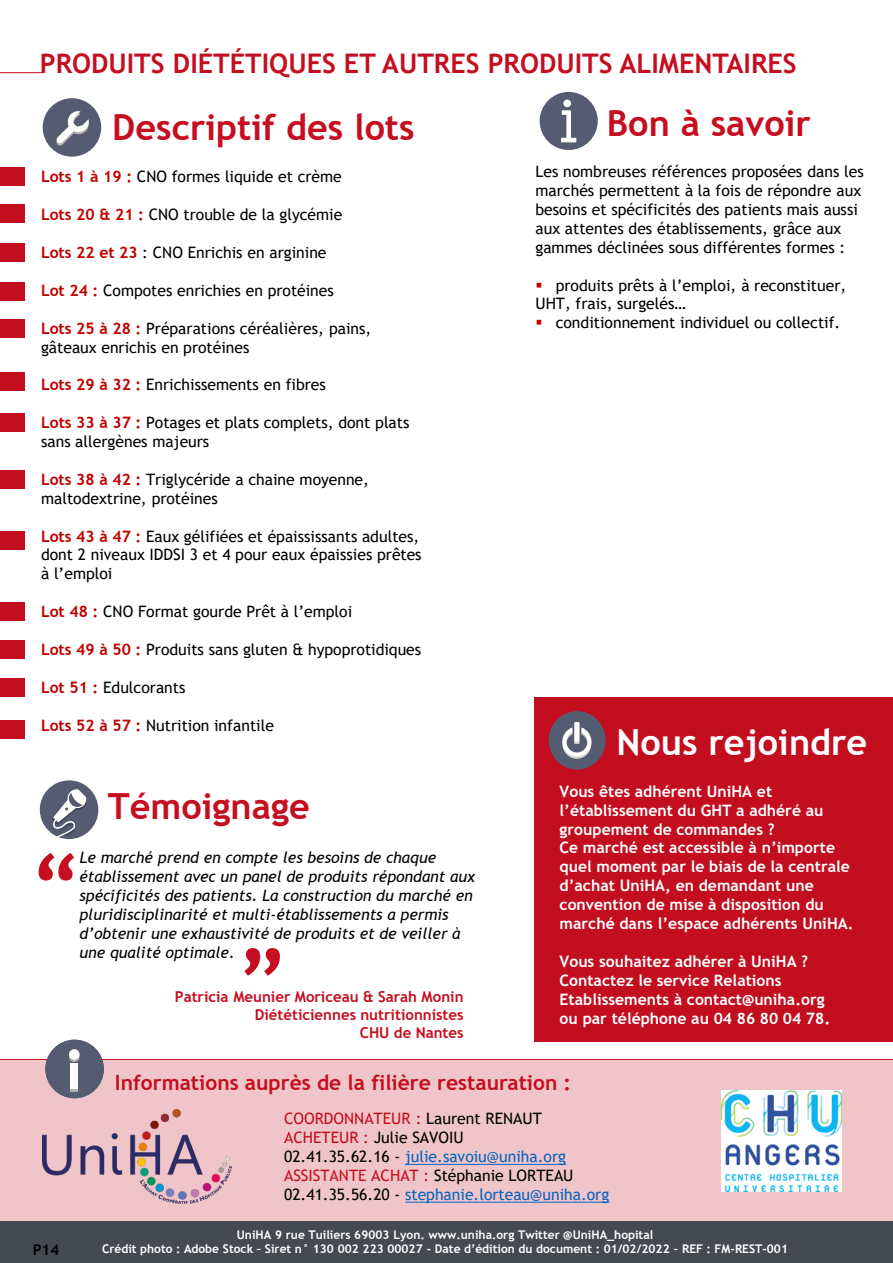
<style>
.page{position:relative;width:893px;height:1263px;background:#fff}
.page>*{position:absolute;margin:0;border:0;box-sizing:border-box;transform-origin:0 0}
.t1{font:700 88.05px "Trebuchet MS";color:#c50e1f}
.t2{font:700 36px "Trebuchet MS";color:#c50e1f}
.t3{font:700 36px "Trebuchet MS";color:#fff}
.t4{font:700 27px "Trebuchet MS";color:#c50e1f}
.t5{font:700 21px "Trebuchet MS";color:#c50e1f}
.t6{font:15.75px/18.9px "Trebuchet MS";color:#000}
.t7{font:700 15.75px/18.9px "Trebuchet MS";color:#fff}
.t8{font:italic 15.75px/18.9px "Trebuchet MS";color:#000}
.t9{font:700 15px/18px "Trebuchet MS";color:#c50e1f;text-align:right}
.t10{font:700 15px "Trebuchet MS";color:#000}
.t11{font:700 12px/14.4px "Trebuchet MS";color:#fff;text-align:center}
.s1{font-weight:700;color:#c00000}
.s2{color:#c00000}
.s3{font-size:16.5px}
.s4{color:#c50e1f}
.s5{color:#0563c1}
</style>
<div class="page">
<div style="left:0;top:1061px;width:893px;height:167px;background:#f0c5c9"></div>
<div style="left:0;top:1221px;width:893px;height:41px;background:#454a50"></div>
<hr style="left:0;top:1059px;width:893px;height:1px;background:#c50e1f">
<hr style="left:0;top:72px;width:43px;height:1px;background:#c50e1f">
<div style="left:40px;top:780px;width:58px;height:59px;background:#555c72;border-radius:50%"></div>
<svg style="left:52px;top:789px;width:35px;height:49px"></svg>
<div style="left:43px;top:98px;width:58px;height:59px;background:#555c72;border-radius:50%"></div>
<svg style="left:56px;top:111px;width:33px;height:35px"></svg>
<div style="left:45px;top:1040px;width:59px;height:58px;background:#555c72;border-radius:50%"></div>
<div style="left:71px;top:1066px;width:7px;height:25px;background:#b3b2b2"></div>
<svg style="left:69px;top:1051px;width:11px;height:11px"></svg>
<div style="left:71px;top:1063px;width:7px;height:26px;background:#fff"></div>
<div style="left:69px;top:1049px;width:11px;height:11px;background:#fff;border-radius:50%"></div>
<div style="left:535px;top:697px;width:358px;height:344px;background:#c20e1f"></div>
<div style="left:549px;top:711px;width:57px;height:59px;background:#555c72;border-radius:50%"></div>
<svg style="left:562px;top:722px;width:29px;height:37px"></svg>
<svg style="left:405px;top:1164px;width:161px;height:1px"></svg>
<svg style="left:405px;top:1202px;width:204px;height:1px"></svg>
<img style="left:721px;top:1090px;width:120px;height:101px">
<img style="left:43px;top:1109px;width:189px;height:95px">
<div style="left:0;top:168px;width:25px;height:18px;background:#c20e1f"></div>
<div style="left:0;top:205px;width:25px;height:18px;background:#c20e1f"></div>
<div style="left:0;top:243px;width:25px;height:18px;background:#c20e1f"></div>
<div style="left:0;top:282px;width:25px;height:18px;background:#c20e1f"></div>
<div style="left:0;top:319px;width:25px;height:19px;background:#c20e1f"></div>
<div style="left:0;top:373px;width:25px;height:18px;background:#c20e1f"></div>
<div style="left:0;top:413px;width:25px;height:19px;background:#c20e1f"></div>
<div style="left:0;top:471px;width:25px;height:18px;background:#c20e1f"></div>
<div style="left:0;top:531px;width:25px;height:18px;background:#c20e1f"></div>
<div style="left:0;top:603px;width:25px;height:18px;background:#c20e1f"></div>
<div style="left:0;top:640px;width:25px;height:18px;background:#c20e1f"></div>
<div style="left:0;top:679px;width:25px;height:18px;background:#c20e1f"></div>
<div style="left:0;top:720px;width:25px;height:18px;background:#c20e1f"></div>
<svg style="left:540px;top:92px;width:58px;height:58px"></svg>
<h3 class="t4" style="left:40px;top:46px;width:758px">PRODUITS DIÉTÉTIQUES ET AUTRES PRODUITS ALIMENTAIRES</h3>
<h2 class="t2" style="left:112px;top:104px;width:304px">Descriptif des lots</h2>
<p class="t6" style="left:41px;top:167px;width:302px"><span class="s1">Lots 1 à 19 :</span> CNO formes liquide et crème</p>
<p class="t6" style="left:41px;top:205px;width:303px"><span class="s1">Lots 20 &amp; 21 :</span> CNO trouble de la glycémie</p>
<p class="t6" style="left:41px;top:243px;width:287px"><span class="s1">Lots 22 et 23</span> : CNO Enrichis en arginine</p>
<p class="t6" style="left:41px;top:281px;width:294px"><span class="s1">Lot 24 :</span> Compotes enrichies en protéines</p>
<p class="t6" style="left:41px;top:318px;width:332px"><span class="s1">Lots 25 à 28 :</span> Préparations céréalières, pains, gâteaux enrichis en protéines</p>
<p class="t6" style="left:41px;top:375px;width:286px"><span class="s1">Lots 29 à 32 :</span> Enrichissements en fibres</p>
<p class="t6" style="left:41px;top:413px;width:370px"><span class="s1">Lots 33 à 37 :</span> Potages et plats complets, dont plats sans allergènes majeurs</p>
<p class="t6" style="left:41px;top:470px;width:329px"><span class="s1">Lots 38 à 42 :</span> Triglycéride a chaine moyenne, maltodextrine, protéines</p>
<p class="t6" style="left:41px;top:526px;width:382px"><span class="s1">Lots 43 à 47 :</span> Eaux gélifiées et épaississants adultes, dont 2 niveaux IDDSI 3 et 4 pour eaux épaissies prêtes à l’emploi</p>
<p class="t6" style="left:41px;top:602px;width:313px"><span class="s1">Lot 48 :</span> CNO Format gourde Prêt à l’emploi</p>
<p class="t6" style="left:41px;top:640px;width:382px"><span class="s1">Lots 49 à 50 :</span> Produits sans gluten &amp; hypoprotidiques</p>
<p class="t6" style="left:41px;top:678px;width:146px"><span class="s1">Lot 51 :</span> Edulcorants</p>
<p class="t6" style="left:41px;top:715px;width:234px"><span class="s1">Lots 52 à 57 :</span> Nutrition infantile</p>
<h2 class="t2" style="left:108px;top:783px;width:203px">Témoignage</h2>
<p class="t8" style="left:80px;top:848px;width:397px">Le marché prend en compte les besoins de chaque établissement avec un panel de produits répondant aux spécificités des patients. La construction du marché en pluridisciplinarité et multi-établissements a permis d’obtenir une exhaustivité de produits et de veiller à une qualité optimale.</p>
<h1 class="t1" style="left:30px;top:831px;width:53px">“</h1>
<h1 class="t1" style="left:237px;top:927px;width:53px">”</h1>
<p class="t9" style="left:255px;top:1005px;width:210px">Diététiciennes nutritionnistes<br>CHU de Nantes</p>
<p class="t9" style="left:175px;top:987px;width:290px">Patricia Meunier Moriceau &amp; Sarah Monin</p>
<h2 class="t2" style="left:607px;top:101px;width:205px">Bon à savoir</h2>
<p class="t6" style="left:535px;top:162px;width:330px">Les nombreuses références proposées dans les marchés permettent à la fois de répondre aux besoins et spécificités des patients mais aussi aux attentes des établissements, grâce aux gammes déclinées sous différentes formes :</p>
<p class="t6" style="left:535px;top:275px;width:312px"><span class="s2">▪</span> produits prêts à l’emploi, à reconstituer,<br>UHT, frais, surgelés…</p>
<p class="t6" style="left:535px;top:313px;width:306px"><span class="s2">▪</span> conditionnement individuel ou collectif.</p>
<h2 class="t3" style="left:617px;top:720px;width:252px">Nous rejoindre</h2>
<p class="t7" style="left:560px;top:782px;width:295px">Vous êtes adhérent UniHA et l’établissement du GHT a adhéré au groupement de commandes ?<br>Ce marché est accessible à n’importe quel moment par le biais de la centrale d’achat UniHA, en demandant une convention de mise à disposition du marché dans l’espace adhérents UniHA.</p>
<p class="t7" style="left:560px;top:952px;width:273px">Vous souhaitez adhérer à UniHA ?<br>Contactez le service Relations Etablissements à contact@uniha.org ou par téléphone au 04 86 80 04 78<span class="s3">.</span></p>
<h3 class="t5" style="left:115px;top:1069px;width:458px">Informations auprès de la filière restauration :</h3>
<p class="t10" style="left:33px;top:1240px;width:28px">P14</p>
<p class="t6" style="left:284px;top:1109px;width:327px"><span class="s4">COORDONNATEUR :</span> Laurent RENAUT <span class="s4">ACHETEUR :</span> Julie SAVOIU<br>02.41.35.62.16 - <span class="s5">julie.savoiu@uniha.org </span><span class="s4">ASSISTANTE ACHAT :</span> Stéphanie LORTEAU 02.41.35.56.20 - <span class="s5">stephanie.lorteau@uniha.org</span></p>
<p class="t11" style="left:102px;top:1227px;width:687px">UniHA 9 rue Tuiliers 69003 Lyon. www.uniha.org Twitter @UniHA_hopital<br>Crédit photo : Adobe Stock – Siret n° 130 002 223 00027 - Date d’édition du document : 01/02/2022 – REF : FM-REST-001</p>
</div>
